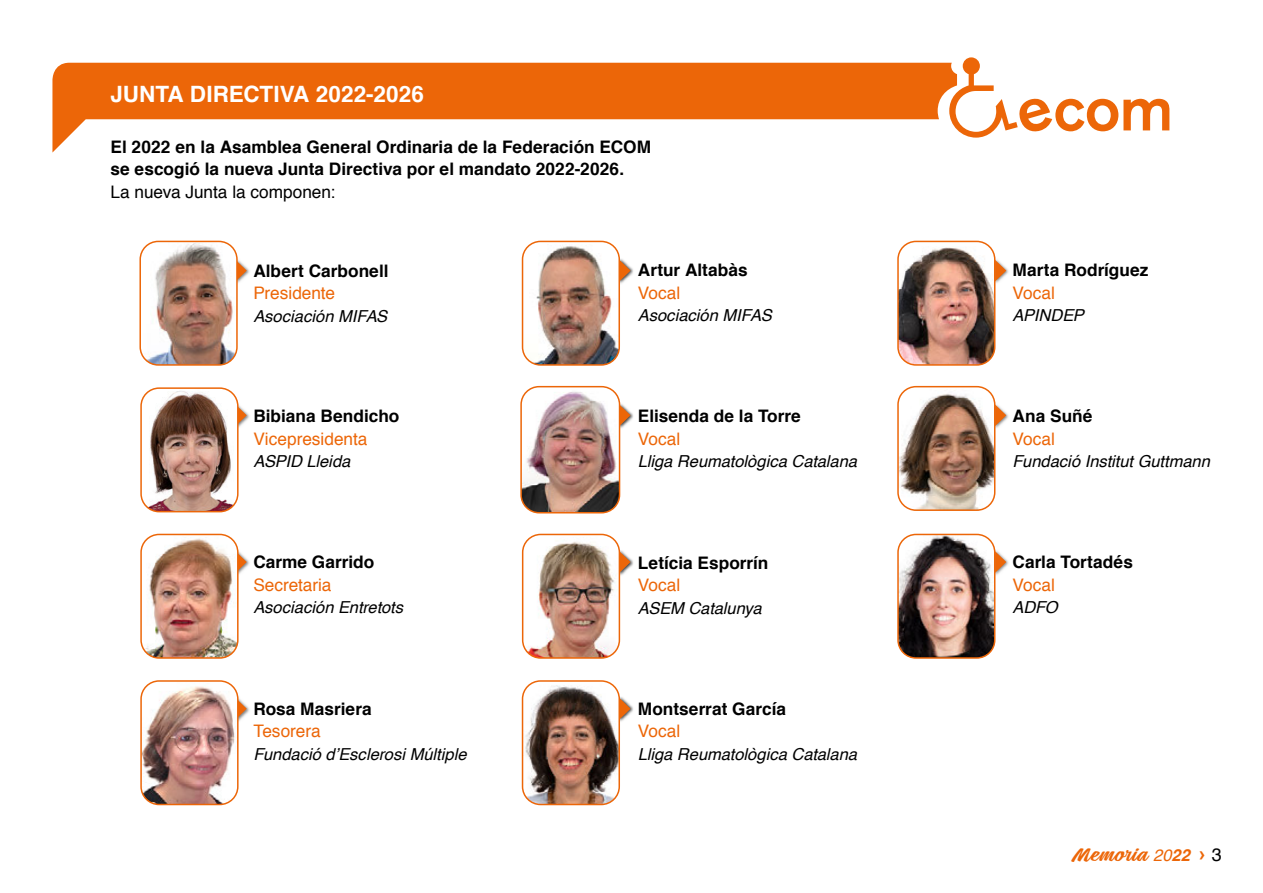
<style>
.page{position:relative;width:1263px;height:893px;background:#fff}
.page>*{position:absolute;margin:0;border:0;box-sizing:border-box;transform-origin:0 0}
.t1{font:42px "Helvetica";letter-spacing:-.01em;color:#fff}
.t2{font:700 22.5px "Helvetica";color:#fff}
.t3{font:700 17.25px/22.2px "Helvetica";color:#000}
.t4{font:17.25px "Helvetica";color:#ec6608}
.t5{font:17.25px "Helvetica";letter-spacing:-.005em;color:#000}
.t6{font:italic 16.5px "Helvetica";color:#000}
.t7{font:16.5px "Mean Casat Med PERSONALUSE";letter-spacing:.015em;color:#ec6608}
.s1{font-family:"Helvetica";font-style:italic}
.s2{font-family:"Helvetica";font-weight:700;font-style:italic}
.s3{font-family:"Arial";font-weight:700;font-size:18px}
.s4{font-family:"Helvetica";font-size:18px;color:#000}
</style>
<div class="page">
<img style="left:238px;top:268px;width:12px;height:15px">
<svg style="left:238px;top:260px;width:9px;height:21px"></svg>
<img style="left:239px;top:413px;width:11px;height:14px">
<svg style="left:239px;top:405px;width:8px;height:21px"></svg>
<img style="left:239px;top:559px;width:11px;height:15px">
<svg style="left:239px;top:551px;width:8px;height:22px"></svg>
<img style="left:239px;top:706px;width:11px;height:15px">
<svg style="left:239px;top:698px;width:8px;height:21px"></svg>
<svg style="left:52px;top:63px;width:897px;height:90px;fill:#ec6608"></svg>
<svg style="left:949px;top:57px;width:220px;height:81px"></svg>
<img style="left:142px;top:241px;width:93px;height:122px">
<div style="left:139px;top:241px;width:99px;height:125px;border:2px solid #ec6608;border-radius:18px"></div>
<img style="left:143px;top:683px;width:93px;height:121px">
<div style="left:140px;top:680px;width:99px;height:125px;border:2px solid #ec6608;border-radius:18px"></div>
<img style="left:143px;top:390px;width:93px;height:122px">
<div style="left:140px;top:387px;width:99px;height:125px;border:2px solid #ec6608;border-radius:18px"></div>
<img style="left:143px;top:534px;width:93px;height:122px">
<div style="left:140px;top:534px;width:99px;height:125px;border:2px solid #ec6608;border-radius:18px"></div>
<img style="left:620px;top:259px;width:13px;height:25px">
<svg style="left:620px;top:260px;width:10px;height:21px"></svg>
<img style="left:620px;top:403px;width:13px;height:27px">
<svg style="left:620px;top:404px;width:10px;height:22px"></svg>
<img style="left:620px;top:550px;width:13px;height:27px">
<svg style="left:620px;top:551px;width:10px;height:22px"></svg>
<img style="left:620px;top:697px;width:13px;height:25px">
<svg style="left:620px;top:698px;width:10px;height:21px"></svg>
<img style="left:995px;top:258px;width:14px;height:27px">
<svg style="left:995px;top:260px;width:11px;height:21px"></svg>
<img style="left:995px;top:403px;width:14px;height:27px">
<svg style="left:995px;top:404px;width:11px;height:22px"></svg>
<img style="left:995px;top:550px;width:14px;height:27px">
<svg style="left:995px;top:551px;width:11px;height:22px"></svg>
<img style="left:522px;top:241px;width:97px;height:122px">
<div style="left:522px;top:241px;width:98px;height:125px;border:2px solid #ec6608;border-radius:18px"></div>
<img style="left:522px;top:683px;width:97px;height:121px">
<div style="left:522px;top:680px;width:98px;height:125px;border:2px solid #ec6608;border-radius:18px"></div>
<img style="left:523px;top:387px;width:96px;height:126px">
<div style="left:520px;top:386px;width:100px;height:127px;border:2px solid #ec6608;border-radius:18px"></div>
<img style="left:523px;top:534px;width:96px;height:122px">
<div style="left:522px;top:534px;width:98px;height:125px;border:2px solid #ec6608;border-radius:18px"></div>
<img style="left:900px;top:241px;width:95px;height:124px">
<div style="left:897px;top:241px;width:98px;height:125px;border:2px solid #ec6608;border-radius:18px"></div>
<img style="left:900px;top:387px;width:95px;height:123px">
<div style="left:897px;top:386px;width:98px;height:125px;border:2px solid #ec6608;border-radius:18px"></div>
<img style="left:900px;top:534px;width:95px;height:124px">
<div style="left:897px;top:534px;width:98px;height:125px;border:2px solid #ec6608;border-radius:18px"></div>
<h1 class="t1" style="left:102px;top:59px;width:483px">Junta Directiva 2022-2026</h1>
<h2 class="t2" style="left:111px;top:76px;width:315px">JUNTA DIRECTIVA 2022-2026</h2>
<p class="t3" style="left:111px;top:136px;width:542px">El 2022 en la Asamblea General Ordinaria de la Federación ECOM se escogió la nueva Junta Directiva por el mandato 2022-2026.</p>
<p class="t5" style="left:111px;top:178px;width:226px">La nueva Junta la componen:</p>
<p class="t3" style="left:253px;top:260px;width:137px">Albert Carbonell</p>
<p class="t4" style="left:253px;top:280px;width:83px">Presidente</p>
<p class="t6" style="left:253px;top:303px;width:135px">Asociación MIFAS</p>
<p class="t3" style="left:253px;top:405px;width:147px">Bibiana Bendicho</p>
<p class="t4" style="left:253px;top:425px;width:115px">Vicepresidenta</p>
<p class="t6" style="left:253px;top:448px;width:98px">ASPID Lleida</p>
<p class="t3" style="left:253px;top:551px;width:122px">Carme Garrido</p>
<p class="t4" style="left:253px;top:571px;width:80px">Secretaria</p>
<p class="t6" style="left:253px;top:595px;width:151px">Asociación Entretots</p>
<p class="t3" style="left:253px;top:698px;width:120px">Rosa Masriera</p>
<p class="t4" style="left:253px;top:718px;width:69px">Tesorera</p>
<p class="t6" style="left:253px;top:741px;width:215px">Fundació d’Esclerosi Múltiple</p>
<p class="t3" style="left:638px;top:259px;width:111px">Artur Altabàs</p>
<p class="t4" style="left:638px;top:279px;width:44px">Vocal</p>
<p class="t6" style="left:638px;top:302px;width:135px">Asociación MIFAS</p>
<p class="t3" style="left:638px;top:405px;width:164px">Elisenda de la Torre</p>
<p class="t4" style="left:638px;top:425px;width:44px">Vocal</p>
<p class="t6" style="left:638px;top:448px;width:221px">Lliga Reumatològica Catalana</p>
<p class="t3" style="left:638px;top:552px;width:132px">Letícia Esporrín</p>
<p class="t4" style="left:638px;top:572px;width:44px">Vocal</p>
<p class="t6" style="left:638px;top:595px;width:125px">ASEM Catalunya</p>
<p class="t3" style="left:638px;top:698px;width:150px">Montserrat García</p>
<p class="t4" style="left:638px;top:718px;width:44px">Vocal</p>
<p class="t6" style="left:638px;top:741px;width:221px">Lliga Reumatològica Catalana</p>
<p class="t3" style="left:1012px;top:259px;width:137px">Marta Rodríguez</p>
<p class="t4" style="left:1012px;top:279px;width:44px">Vocal</p>
<p class="t6" style="left:1012px;top:302px;width:73px">APINDEP</p>
<p class="t3" style="left:1012px;top:405px;width:81px">Ana Suñé</p>
<p class="t4" style="left:1012px;top:426px;width:44px">Vocal</p>
<p class="t6" style="left:1012px;top:449px;width:199px">Fundació Institut Guttmann</p>
<p class="t3" style="left:1012px;top:551px;width:122px">Carla Tortadés</p>
<p class="t4" style="left:1012px;top:571px;width:44px">Vocal</p>
<p class="t6" style="left:1012px;top:595px;width:47px">ADFO</p>
<p class="t7" style="left:1071px;top:843px;width:152px">Memoria <span class="s1">20</span><span class="s2">22</span> <span class="s3">›</span> <span class="s4">3</span></p>
</div>
